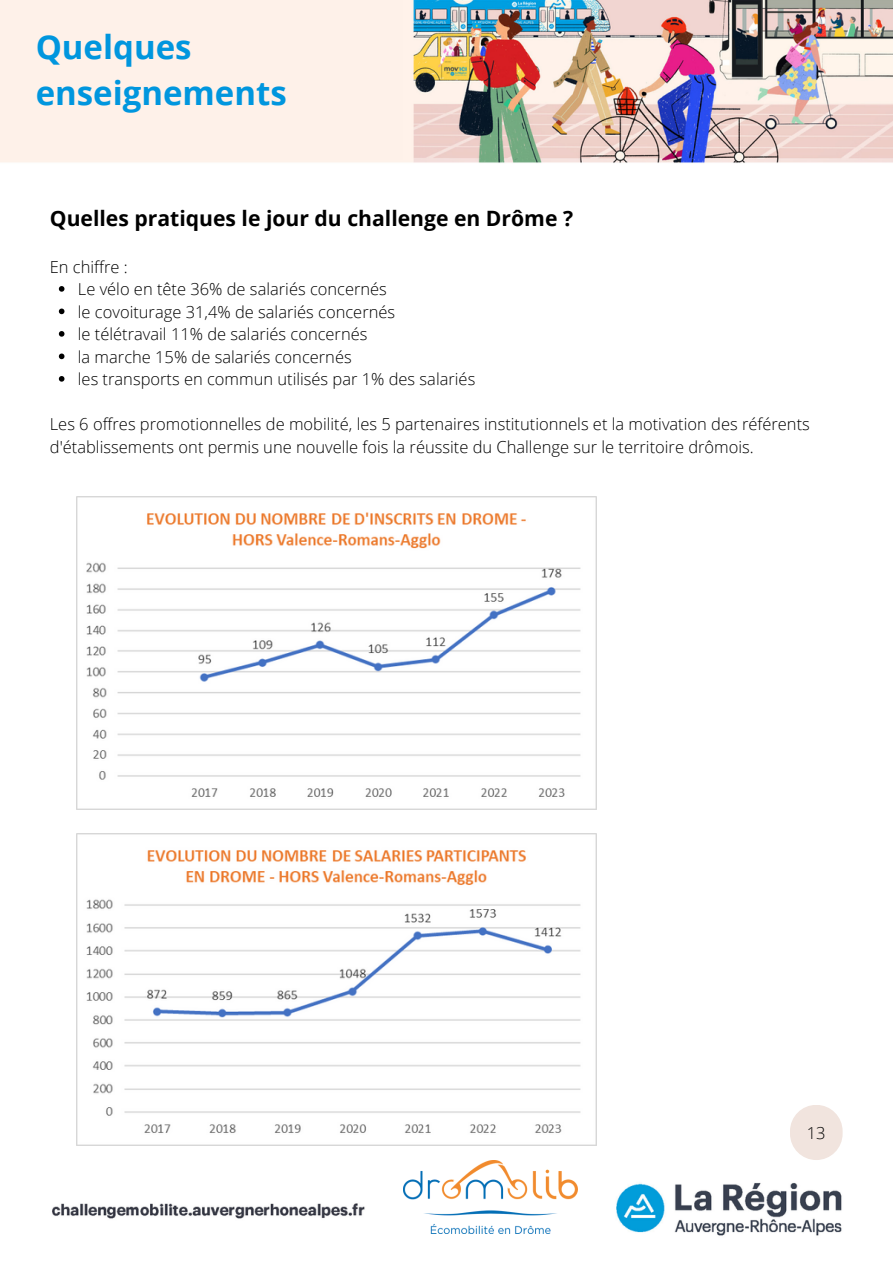
<style>
.page{position:relative;width:893px;height:1264px;background:#fff}
.page>*{position:absolute;margin:0;border:0;box-sizing:border-box;transform-origin:0 0}
.t1{font:700 33px "Open Sans";color:#0096de}
.t2{font:700 21.15px "Open Sans";color:#000}
.t3{font:300 16.5px/22.5px "Open Sans";color:#000}
</style>
<div class="page">
<img style="left:0;top:0;width:892px;height:1236px">
<img style="left:403px;top:1159px;width:174px;height:74px">
<div style="left:0;top:0;width:403px;height:160px;background:#fef1e9"></div>
<img style="left:76px;top:496px;width:521px;height:313px">
<img style="left:76px;top:833px;width:521px;height:312px">
<svg style="left:59px;top:286px;width:5px;height:6px"></svg>
<svg style="left:59px;top:308px;width:5px;height:6px"></svg>
<svg style="left:59px;top:331px;width:5px;height:6px"></svg>
<svg style="left:59px;top:353px;width:5px;height:6px"></svg>
<svg style="left:59px;top:376px;width:5px;height:5px"></svg>
<div style="left:790px;top:1104px;width:52px;height:55px;background:#f1e4de;border-radius:26px"></div>
<p class="t1" style="left:36px;top:24px;width:157px">Quelques</p>
<p class="t1" style="left:36px;top:70px;width:253px">enseignements</p>
<p class="t2" style="left:50px;top:204px;width:524px">Quelles pratiques le jour du challenge en Drôme ?</p>
<p class="t3" style="left:50px;top:255px;width:79px">En chiffre :</p>
<p class="t3" style="left:78px;top:277px;width:310px">Le vélo en tête 36% de salariés concernés</p>
<p class="t3" style="left:78px;top:300px;width:319px">le covoiturage 31,4% de salariés concernés</p>
<p class="t3" style="left:78px;top:322px;width:291px">le télétravail 11% de salariés concernés</p>
<p class="t3" style="left:78px;top:345px;width:275px">la marche 15% de salariés concernés</p>
<p class="t3" style="left:78px;top:367px;width:399px">les transports en commun utilisés par 1% des salariés</p>
<p class="t3" style="left:50px;top:412px;width:761px">Les 6 offres promotionnelles de mobilité, les 5 partenaires institutionnels et la motivation des référents d'établissements ont permis une nouvelle fois la réussite du Challenge sur le territoire drômois.</p>
<p class="t3" style="left:806px;top:1120px;width:20px">13</p>
</div>
